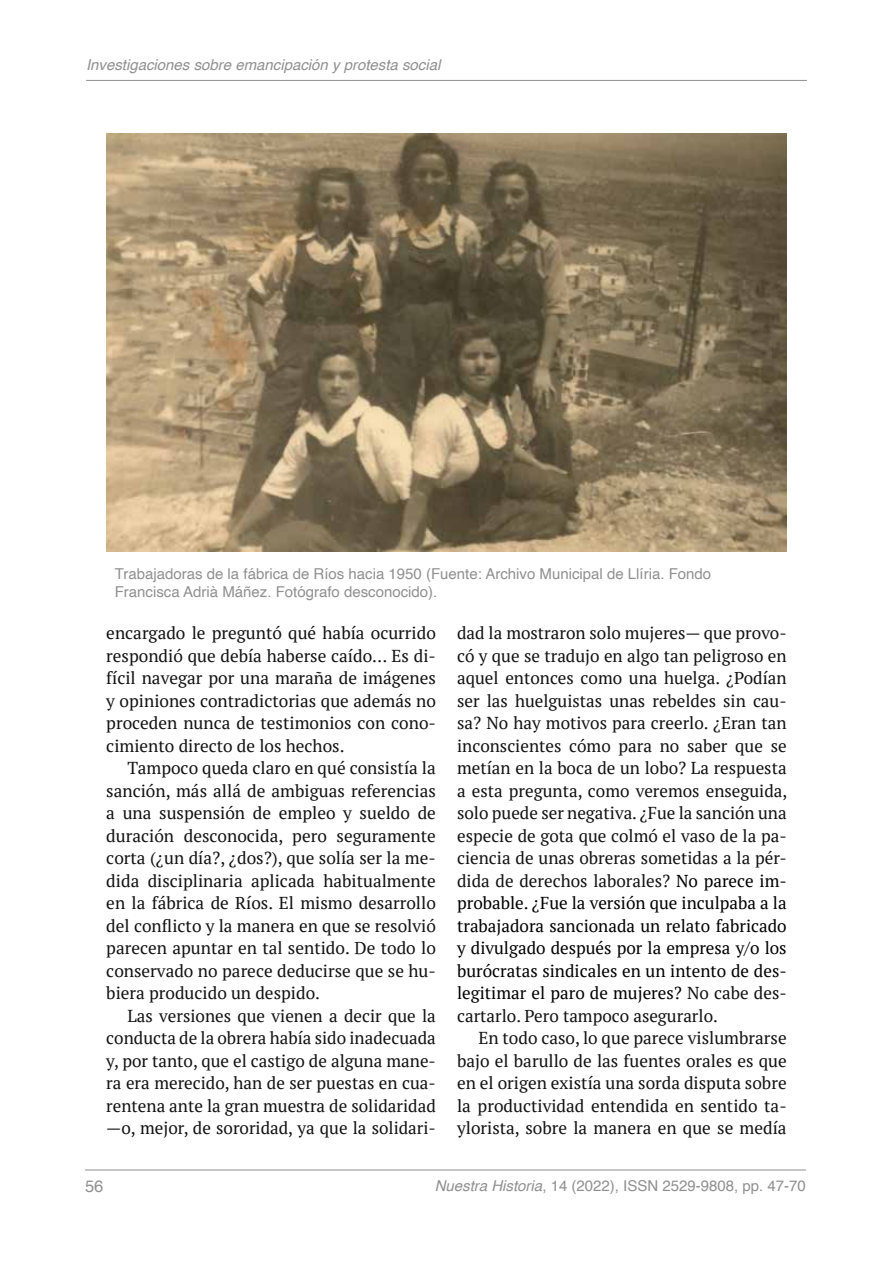
<style>
.page{position:relative;width:893px;height:1263px;background:#fff}
.page>*{position:absolute;margin:0;border:0;box-sizing:border-box;transform-origin:0 0}
.t1{font:17.25px/22.5px "PT Serif";color:#121212;text-align:justify}
.t2{font:16.5px "Helvetica";color:#909090}
.t3{font:15px/18px "Helvetica";color:#909090}
.t4{font:italic 15px "Helvetica";color:#909090}
.s1{color:#000}
.s2{font-style:italic}
</style>
<div class="page">
<hr style="left:86px;top:80px;width:721px;height:1px;background:#909090">
<hr style="left:85px;top:1170px;width:721px;height:1px;background:#909090">
<img style="left:106px;top:134px;width:681px;height:417px">
<p class="t4" style="left:86px;top:52px;width:356px">Investigaciones sobre emancipación y protesta social</p>
<p class="t3" style="left:115px;top:565px;width:598px">Trabajadoras de la fábrica de Ríos hacia 1950 (Fuente: Archivo Municipal de Llíria. Fondo<br>Francisca Adrià Máñez. Fotógrafo desconocido).</p>
<p class="t1" style="left:106px;top:621px;width:331px">encargado le preguntó qué había ocurrido respondió que debía haberse caído… Es di&shy;fícil navegar por una maraña de imágenes y opiniones contradictorias que además no proceden nunca de testimonios con cono&shy;cimiento directo de los hechos.</p>
<p class="t1" style="left:106px;top:756px;width:331px;text-indent:21px">Tampoco queda claro en qué consistía la sanción, más allá de ambiguas referencias a una suspensión de empleo y sueldo de duración desconocida, pero seguramente corta (¿un día?, ¿dos?), que solía ser la me&shy;dida disciplinaria aplicada habitualmente en la fábrica de Ríos. El mismo desarrollo del conflicto y la manera en que se resolvió parecen apuntar en tal sentido. De todo lo conservado no parece deducirse que se hu&shy;biera producido un despido.</p>
<p class="t1" style="left:106px;top:1004px;width:331px;text-indent:21px">Las versiones que vienen a decir que la conducta de la obrera había sido inadecuada y, por tanto, que el castigo de alguna mane&shy;ra era merecido, han de ser puestas en cua&shy;rentena ante la gran muestra de solidaridad —o, mejor, de sororidad, ya que la solidari-</p>
<p class="t1" style="left:457px;top:621px;width:332px">dad la mostraron solo mujeres— que provo&shy;có y que se tradujo en algo tan peligroso en aquel entonces como una huelga. ¿Podían ser las huelguistas unas rebeldes sin cau&shy;sa? No hay motivos para creerlo. ¿Eran tan inconscientes cómo para no saber que se metían en la boca de un lobo? La respuesta a esta pregunta, como veremos enseguida, solo puede ser negativa. ¿Fue la sanción una especie de gota que colmó el vaso de la pa&shy;ciencia de unas obreras sometidas a la pér&shy;dida de derechos laborales? <span class="s1">No parece im&shy;probable. ¿Fue la versión que inculpaba a la trabajadora sancionada un relato fabricado y divulgado después por la empresa y/o los burócratas sindicales en un intento de des&shy;legitimar el paro de mujeres?</span> No cabe des&shy;cartarlo. Pero tampoco asegurarlo.</p>
<p class="t1" style="left:457px;top:1026px;width:331px;text-indent:21px">En todo caso, lo que parece vislumbrarse bajo el barullo de las fuentes orales es que en el origen existía una sorda disputa sobre la productividad entendida en sentido ta&shy;ylorista, sobre la manera en que se medía</p>
<p class="t2" style="left:85px;top:1174px;width:20px">56</p>
<p class="t3" style="left:435px;top:1177px;width:373px"><span class="s2">Nuestra Historia</span>, 14 (2022), ISSN 2529-9808, pp. 47-70</p>
</div>
